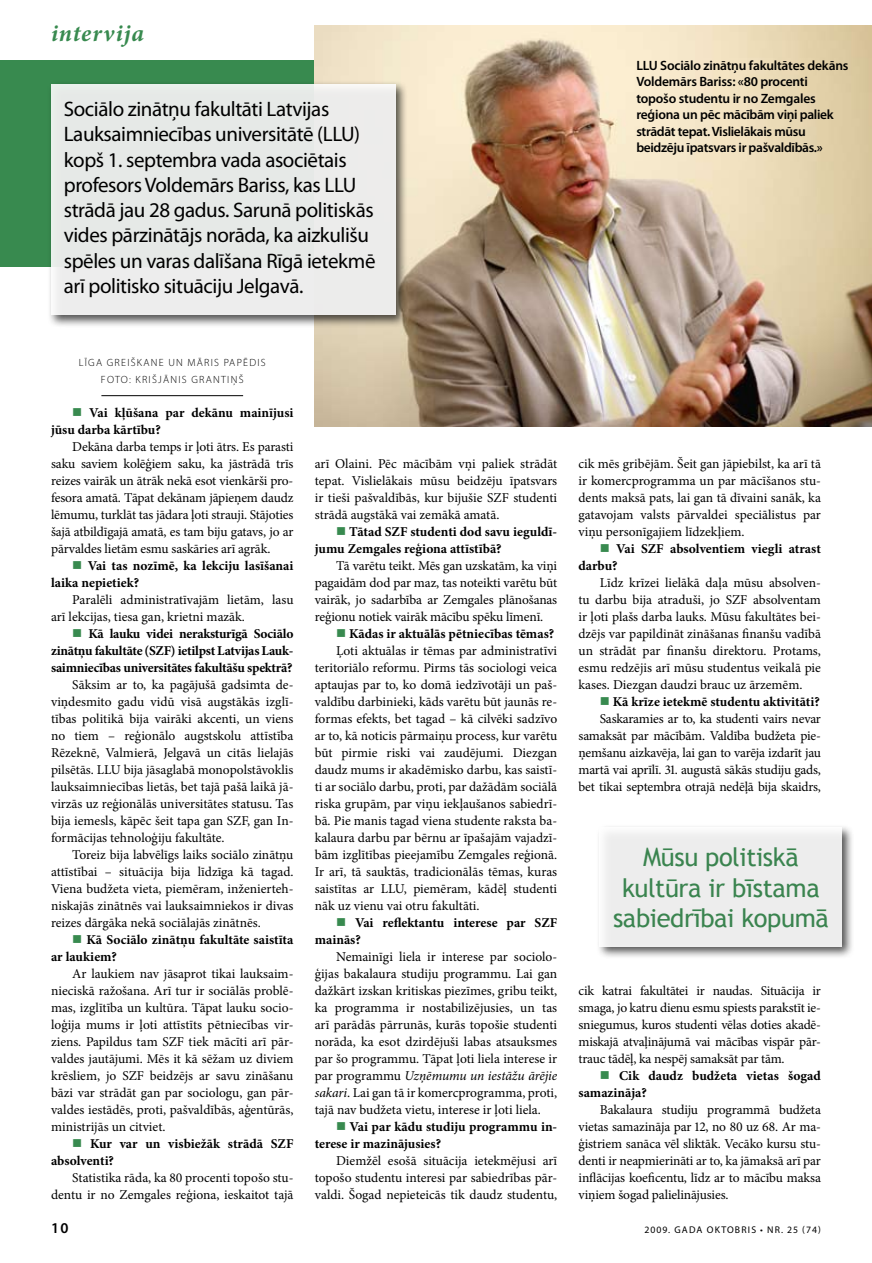
<style>
.page{position:relative;width:872px;height:1263px;background:#fff}
.page>*{position:absolute;margin:0;border:0;box-sizing:border-box;transform-origin:0 0}
.t1{font:25.5px/30.6px "Trebuchet MS";letter-spacing:-.015em;color:#388a4f;text-align:center}
.t2{font:italic 700 24px "Minion Pro";letter-spacing:.035em;color:#388a4f}
.t3{font:21px/25.2px "Myriad Pro";letter-spacing:-.02em;color:#000}
.t4{font:600 15px "Myriad Pro";color:#000}
.t5{font:13.5px/17px "Minion Pro";letter-spacing:-.005em;color:#000;text-align:justify}
.t6{font:700 13.5px/17px "Minion Pro";color:#000}
.t7{font:600 13.5px/16.5px "Myriad Pro";letter-spacing:-.02em;color:#000}
.t8{font:300 10.5px/17px "Myriad Pro";letter-spacing:.12em;color:#000;text-align:center}
.t9{font:9.75px "Myriad Pro";letter-spacing:.12em;color:#000}
.s1{color:#388a4f}
.s2{font-style:italic}
.s3{font-weight:700}
</style>
<div class="page">
<hr style="left:101px;top:395px;width:142px;height:1px;background:#000">
<div style="left:0;top:60px;width:872px;height:206px;background:#388a4f"></div>
<img style="left:315px;top:26px;width:557px;height:401px">
<div style="left:47px;top:81px;width:367px;height:253px;background:#000;opacity:.67"></div>
<div style="left:51px;top:85px;width:344px;height:230px;background:#e6e9e7"></div>
<div style="left:596px;top:824px;width:276px;height:142px;background:#000;opacity:.67"></div>
<div style="left:600px;top:828px;width:242px;height:119px;background:#ededed"></div>
<h2 class="t2" style="left:51px;top:16px;width:94px">intervija</h2>
<p class="t3" style="left:64px;top:96px;width:313px">Sociālo zinātņu fakultāti Latvijas Lauksaimniecības universitātē (LLU) kopš 1. septembra vada asociētais profesors Voldemārs Bariss, kas LLU strādā jau 28 gadus. Sarunā politiskās vides pārzinātājs norāda, ka aizkulišu spēles un varas dalīšana Rīgā ietekmē arī politisko situāciju Jelgavā.</p>
<p class="t7" style="left:636px;top:57px;width:214px">LLU Sociālo zinātņu fakultātes dekāns Voldemārs Bariss: «80 procenti topošo studentu ir no Zemgales reģiona un pēc mācībām viņi paliek strādāt tepat. Vislielākais mūsu beidzēju īpatsvars ir pašvaldībās.»</p>
<p class="t8" style="left:79px;top:354px;width:187px">LĪGA GREIŠKANE UN MĀRIS PAPĒDIS<br>FOTO: KRIŠJĀNIS GRANTIŅŠ</p>
<p class="t6" style="left:51px;top:404px;width:244px;text-indent:21px"><span class="s1">■</span> Vai kļūšana par dekānu mainījusi jūsu darba kārtību?</p>
<p class="t5" style="left:51px;top:438px;width:244px;text-indent:21px">Dekāna darba temps ir ļoti ātrs. Es parasti saku saviem kolēģiem saku, ka jāstrādā trīs reizes vairāk un ātrāk nekā esot vienkārši pro&shy;fesora amatā. Tāpat dekānam jāpieņem daudz lēmumu, turklāt tas jādara ļoti strauji. Stājoties šajā atbildīgajā amatā, es tam biju gatavs, jo ar pārvaldes lietām esmu saskāries arī agrāk.</p>
<p class="t6" style="left:51px;top:557px;width:244px;text-indent:21px"><span class="s1">■</span> Vai tas nozīmē, ka lekciju lasīšanai laika nepietiek?</p>
<p class="t5" style="left:51px;top:591px;width:244px;text-indent:21px">Paralēli administratīvajām lietām, lasu arī lekcijas, tiesa gan, krietni mazāk.</p>
<p class="t6" style="left:51px;top:625px;width:244px;text-align:justify;text-indent:21px"><span class="s1">■</span> Kā lauku videi neraksturīgā Sociālo zinātņu fakultāte (SZF) ietilpst Latvijas Lauk&shy;saimniecības universitātes fakultāšu spektrā?</p>
<p class="t5" style="left:51px;top:676px;width:244px;text-indent:21px">Sāksim ar to, ka pagājušā gadsimta de&shy;viņdesmito gadu vidū visā augstākās izglī&shy;tības politikā bija vairāki akcenti, un viens no tiem – reģionālo augstskolu attīstība Rēzeknē, Valmierā, Jelgavā un citās lielajās pilsētās. LLU bija jāsaglabā monopolstāvoklis lauksaimniecības lietās, bet tajā pašā laikā jā&shy;virzās uz reģionālās universitātes statusu. Tas bija iemesls, kāpēc šeit tapa gan SZF, gan In&shy;formācijas tehnoloģiju fakultāte.</p>
<p class="t5" style="left:51px;top:846px;width:244px;text-indent:21px">Toreiz bija labvēlīgs laiks sociālo zinātņu attīstībai – situācija bija līdzīga kā tagad.<br>Viena budžeta vieta, piemēram, inženierteh&shy;niskajās zinātnēs vai lauksaimniekos ir divas reizes dārgāka nekā sociālajās zinātnēs.</p>
<p class="t6" style="left:51px;top:931px;width:244px;text-indent:21px"><span class="s1">■</span> Kā Sociālo zinātņu fakultāte saistīta ar laukiem?</p>
<p class="t5" style="left:51px;top:965px;width:244px;text-indent:21px">Ar laukiem nav jāsaprot tikai lauksaim&shy;nieciskā ražošana. Arī tur ir sociālās problē&shy;mas, izglītība un kultūra. Tāpat lauku socio&shy;loģija mums ir ļoti attīstīts pētniecības vir&shy;ziens. Papildus tam SZF tiek mācīti arī pār&shy;valdes jautājumi. Mēs it kā sēžam uz diviem krēsliem, jo SZF beidzējs ar savu zināšanu bāzi var strādāt gan par sociologu, gan pār&shy;valdes iestādēs, proti, pašvaldībās, aģentūrās, ministrijās un citviet.</p>
<p class="t6" style="left:51px;top:1135px;width:244px;text-indent:21px"><span class="s1">■</span> Kur var un visbiežāk strādā SZF absolventi?</p>
<p class="t5" style="left:51px;top:1169px;width:244px;text-align:right">Statistika rāda, ka 80 procenti topošo stu&shy;dentu ir no Zemgales reģiona, ieskaitot tajā</p>
<p class="t5" style="left:315px;top:455px;width:244px">arī Olaini. Pēc mācībām vņi paliek strādāt tepat. Vislielākais mūsu beidzēju īpatsvars ir tieši pašvaldībās, kur bijušie SZF studenti strādā augstākā vai zemākā amatā.</p>
<p class="t6" style="left:315px;top:523px;width:244px;text-indent:21px"><span class="s1">■</span> Tātad SZF studenti dod savu ieguldī&shy;jumu Zemgales reģiona attīstībā?</p>
<p class="t5" style="left:315px;top:557px;width:244px;text-indent:21px">Tā varētu teikt. Mēs gan uzskatām, ka viņi pagaidām dod par maz, tas noteikti varētu būt vairāk, jo sadarbība ar Zemgales plānošanas reģionu notiek vairāk mācību spēku līmenī.</p>
<p class="t6" style="left:336px;top:625px;width:220px"><span class="s1">■</span> Kādas ir aktuālās pētniecības tēmas?</p>
<p class="t5" style="left:336px;top:642px;width:223px">Ļoti aktuālas ir tēmas par administratīvi</p>
<p class="t5" style="left:315px;top:659px;width:244px">teritoriālo reformu. Pirms tās sociologi veica</p>
<p class="t5" style="left:315px;top:676px;width:244px">aptaujas par to, ko domā iedzīvotāji un paš-</p>
<p class="t5" style="left:315px;top:693px;width:244px">valdību darbinieki, kāds varētu būt jaunās re-</p>
<p class="t5" style="left:315px;top:710px;width:244px">formas efekts, bet tagad – kā cilvēki sadzīvo</p>
<p class="t5" style="left:315px;top:727px;width:244px">ar to, kā noticis pārmaiņu process, kur varētu</p>
<p class="t5" style="left:315px;top:744px;width:244px">būt pirmie riski vai zaudējumi. Diezgan</p>
<p class="t5" style="left:315px;top:761px;width:244px">daudz mums ir akadēmisko darbu, kas saistī-</p>
<p class="t5" style="left:315px;top:778px;width:244px">ti ar sociālo darbu, proti, par dažādām sociālā</p>
<p class="t5" style="left:315px;top:795px;width:244px">riska grupām, par viņu iekļaušanos sabiedrī-</p>
<p class="t5" style="left:315px;top:812px;width:244px">bā. Pie manis tagad viena studente raksta ba-</p>
<p class="t5" style="left:315px;top:829px;width:244px">kalaura darbu par bērnu ar īpašajām vajadzī-</p>
<p class="t5" style="left:315px;top:846px;width:244px">bām izglītības pieejamību Zemgales reģionā.</p>
<p class="t5" style="left:315px;top:863px;width:244px">Ir arī, tā sauktās, tradicionālās tēmas, kuras</p>
<p class="t5" style="left:315px;top:880px;width:244px">saistītas ar LLU, piemēram, kādēļ studenti</p>
<p class="t5" style="left:315px;top:897px;width:166px">nāk uz vienu vai otru fakultāti.</p>
<p class="t6" style="left:315px;top:914px;width:244px;text-indent:21px"><span class="s1">■</span> Vai reflektantu interese par SZF mainās?</p>
<p class="t5" style="left:315px;top:948px;width:244px;text-indent:21px">Nemainīgi liela ir interese par sociolo&shy;ģijas bakalaura studiju programmu. Lai gan dažkārt izskan kritiskas piezīmes, gribu teikt, ka programma ir nostabilizējusies, un tas arī parādās pārrunās, kurās topošie studenti norāda, ka esot dzirdējuši labas atsauksmes par šo programmu. Tāpat ļoti liela interese ir par programmu <span class="s2">Uzņēmumu un iestāžu ārējie sakari</span>. Lai gan tā ir komercprogramma, proti, tajā nav budžeta vietu, interese ir ļoti liela.</p>
<p class="t6" style="left:315px;top:1118px;width:244px;text-indent:21px"><span class="s1">■</span> Vai par kādu studiju programmu in&shy;terese ir mazinājusies?</p>
<p class="t5" style="left:315px;top:1153px;width:244px;text-indent:21px">Diemžēl esošā situācija ietekmējusi arī topošo studentu interesi par sabiedrības pār&shy;valdi. Šogad nepieteicās tik daudz studentu,</p>
<p class="t5" style="left:578px;top:455px;width:244px">cik mēs gribējām. Šeit gan jāpiebilst, ka arī tā ir komercprogramma un par mācīšanos stu&shy;dents maksā pats, lai gan tā dīvaini sanāk, ka gatavojam valsts pārvaldei speciālistus par viņu personīgajiem līdzekļiem.</p>
<p class="t6" style="left:578px;top:540px;width:244px;text-indent:21px"><span class="s1">■</span> Vai SZF absolventiem viegli atrast darbu?</p>
<p class="t5" style="left:578px;top:574px;width:244px;text-indent:21px">Līdz krīzei lielākā daļa mūsu absolven&shy;tu darbu bija atraduši, jo SZF absolventam ir ļoti plašs darba lauks. Mūsu fakultātes bei&shy;dzējs var papildināt zināšanas finanšu vadībā un strādāt par finanšu direktoru. Protams, esmu redzējis arī mūsu studentus veikalā pie kases. Diezgan daudzi brauc uz ārzemēm.</p>
<p class="t5" style="left:578px;top:693px;width:244px;text-align:right"><span class="s1">■</span> <span class="s3">Kā krīze ietekmē studentu aktivitāti?<br></span>Saskaramies ar to, ka studenti vairs nevar samaksāt par mācībām. Valdība budžeta pie&shy;ņemšanu aizkavēja, lai gan to varēja izdarīt jau martā vai aprīlī. 31. augustā sākās studiju gads, bet tikai septembra otrajā nedēļā bija skaidrs,</p>
<h1 class="t1" style="left:613px;top:842px;width:217px">Mūsu politiskā kultūra ir bīstama sabiedrībai kopumā</h1>
<p class="t5" style="left:578px;top:982px;width:244px">cik katrai fakultātei ir naudas. Situācija ir smaga, jo katru dienu esmu spiests parakstīt ie&shy;sniegumus, kuros studenti vēlas doties akadē&shy;miskajā atvaļinājumā vai mācības vispār pār&shy;trauc tādēļ, ka nespēj samaksāt par tām.</p>
<p class="t6" style="left:578px;top:1067px;width:244px;text-indent:21px"><span class="s1">■</span> Cik daudz budžeta vietas šogad samazināja?</p>
<p class="t5" style="left:578px;top:1102px;width:244px;text-indent:21px">Bakalaura studiju programmā budžeta vietas samazināja par 12, no 80 uz 68. Ar ma&shy;ģistriem sanāca vēl sliktāk. Vecāko kursu stu&shy;denti ir neapmierināti ar to, ka jāmaksā arī par inflācijas koeficentu, līdz ar to mācību maksa viņiem šogad palielinājusies.</p>
<p class="t4" style="left:51px;top:1218px;width:19px">10</p>
<p class="t9" style="left:644px;top:1224px;width:178px">2009. gada oktobriS • Nr. 25 (74)</p>
</div>
